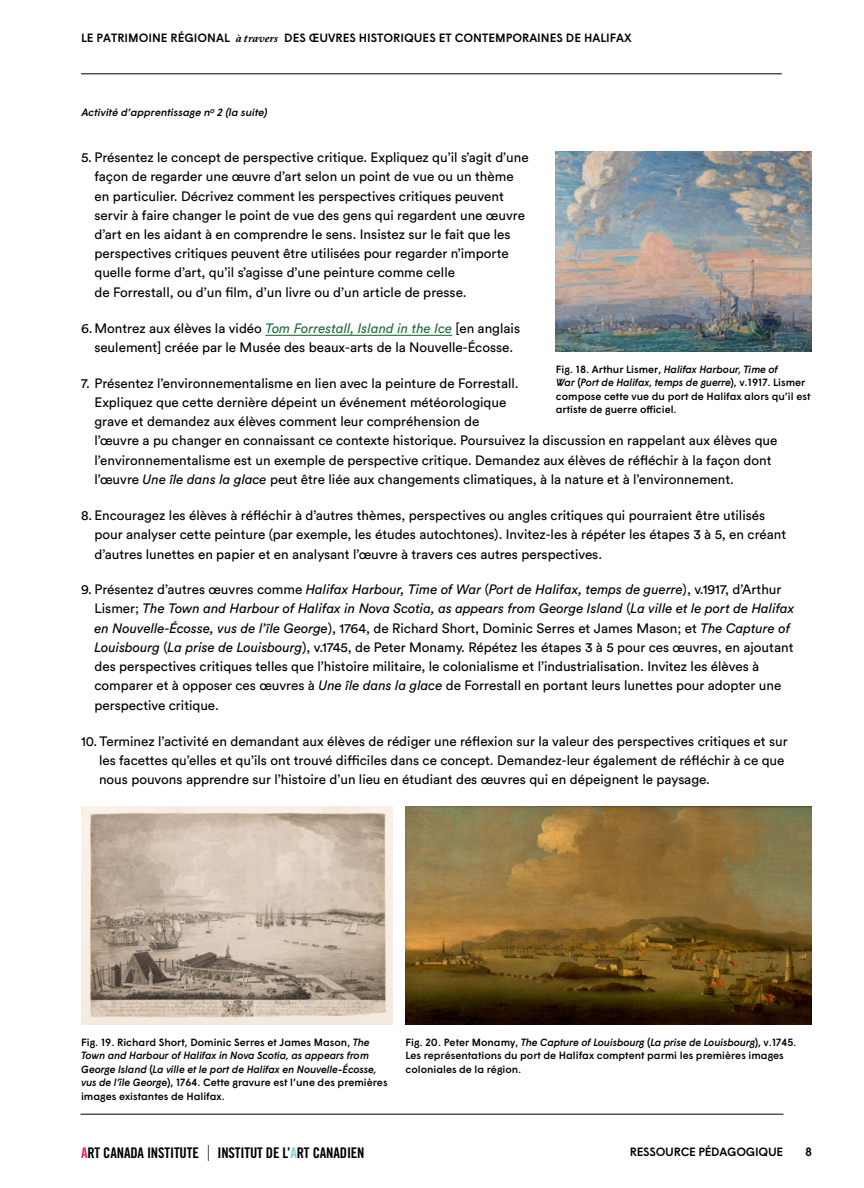
<style>
.page{position:relative;width:864px;height:1188px;background:#fff}
.page>*{position:absolute;margin:0;border:0;box-sizing:border-box;transform-origin:0 0}
.t1{font:14.7px "Trade Gothic Bold Cond Twenty";letter-spacing:-.01em;color:#000}
.Body{font:13.5px/19.2px "Circular Std";color:#000}
.t2{font:500 12px "Wigrum";color:#000}
.t3{font:500 12px "Wigrum";letter-spacing:-.02em;color:#000}
.t4{font:500 10.5px/13.5px "Wigrum";color:#000}
.t5{font:italic 500 10.5px/13.5px "Wigrum";color:#000}
.Continued{font:italic 500 10.5px "Wigrum";color:#000}
.s1{font-family:"Adobe Caslon Pro";font-weight:700;font-style:italic}
.s2{font-style:italic;color:#216d3b}
.s3{font-style:italic}
.s4{font-style:normal}
.s5{color:#e6244e}
.s6{color:#80d0da}
</style>
<div class="page">
<hr style="left:265px;top:335px;width:187px;height:1px;background:#216d3b">
<img style="left:406px;top:807px;width:405px;height:217px">
<img style="left:81px;top:807px;width:311px;height:217px">
<img style="left:556px;top:151px;width:255px;height:201px">
<hr style="left:81px;top:73px;width:701px;height:1px;background:#000">
<hr style="left:80px;top:1114px;width:704px;height:1px;background:#000">
<svg style="left:208px;top:1145px;width:1px;height:15px"></svg>
<p class="t2" style="left:81px;top:28px;width:552px">LE PATRIMOINE RÉGIONAL <span class="s1">à travers</span> DES ŒUVRES HISTORIQUES ET CONTEMPORAINES DE HALIFAX</p>
<p class="Continued" style="left:81px;top:104px;width:188px">Activité d’apprentissage n<sup>o</sup> 2 (la suite)</p>
<p class="Body" style="left:94px;top:148px;width:436px;text-indent:-14px">5. Présentez le concept de perspective critique. Expliquez qu’il s’agit d’une façon de regarder une œuvre d’art selon un point de vue ou un thème en particulier. Décrivez comment les perspectives critiques peuvent servir à faire changer le point de vue des gens qui regardent une œuvre d’art en les aidant à en comprendre le sens. Insistez sur le fait que les perspectives critiques peuvent être utilisées pour regarder n’importe quelle forme d’art, qu’il s’agisse d’une peinture comme celle<br>de Forrestall, ou d’un film, d’un livre ou d’un article de presse.</p>
<p class="Body" style="left:81px;top:318px;width:441px;text-align:center">6.Montrez aux élèves la vidéo <span class="s2">Tom Forrestall, Island in the Ice</span> [en anglais seulement] créée par le Musée des beaux-arts de la Nouvelle-Écosse.</p>
<p class="Body" style="left:94px;top:373px;width:684px;text-indent:-14px">7. Présentez l’environnementalisme en lien avec la peinture de Forrestall.<br>Expliquez que cette dernière dépeint un événement météorologique<br>grave et demandez aux élèves comment leur compréhension de<br>l’œuvre a pu changer en connaissant ce contexte historique. Poursuivez la discussion en rappelant aux élèves que l’environnementalisme est un exemple de perspective critique. Demandez aux élèves de réfléchir à la façon dont l’œuvre <span class="s3">Une île dans la glace</span> peut être liée aux changements climatiques, à la nature et à l’environnement.</p>
<p class="Body" style="left:94px;top:505px;width:693px;text-indent:-14px">8. Encouragez les élèves à réfléchir à d’autres thèmes, perspectives ou angles critiques qui pourraient être utilisés pour analyser cette peinture (par exemple, les études autochtones). Invitez-les à répéter les étapes 3 à 5, en créant d’autres lunettes en papier et en analysant l’œuvre à travers ces autres perspectives.</p>
<p class="Body" style="left:94px;top:580px;width:702px;text-indent:-14px">9. Présentez d’autres œuvres comme <span class="s3">Halifax Harbour, Time of War</span> (<span class="s3">Port de Halifax, temps de guerre</span>), v.1917, d’Arthur Lismer; <span class="s3">The Town and Harbour of Halifax in Nova Scotia, as appears from George Island</span> (<span class="s3">La ville et le port de Halifax en Nouvelle-Écosse, vus de l’île George</span>), 1764, de Richard Short, Dominic Serres et James Mason; et <span class="s3">The Capture of Louisbourg</span> (<span class="s3">La prise de Louisbourg</span>), v.1745, de Peter Monamy. Répétez les étapes 3 à 5 pour ces œuvres, en ajoutant des perspectives critiques telles que l’histoire militaire, le colonialisme et l’industrialisation. Invitez les élèves à comparer et à opposer ces œuvres à <span class="s3">Une île dans la glace</span> de Forrestall en portant leurs lunettes pour adopter une perspective critique.</p>
<p class="Body" style="left:99px;top:731px;width:690px;text-indent:-18px">10. Terminez l’activité en demandant aux élèves de rédiger une réflexion sur la valeur des perspectives critiques et sur les facettes qu’elles et qu’ils ont trouvé difficiles dans ce concept. Demandez-leur également de réfléchir à ce que nous pouvons apprendre sur l’histoire d’un lieu en étudiant des œuvres qui en dépeignent le paysage.</p>
<p class="t4" style="left:556px;top:362px;width:256px">Fig. 18. Arthur Lismer, <span class="s3">Halifax Harbour, Time of<br>War</span> (<span class="s3">Port de Halifax, temps de guerre</span>), v.1917. Lismer compose cette vue du port de Halifax alors qu’il est artiste de guerre officiel.</p>
<p class="t5" style="left:81px;top:1035px;width:308px"><span class="s4">Fig. 19. Richard Short, Dominic Serres et James Mason,</span> The Town and Harbour of Halifax in Nova Scotia, as appears from George Island <span class="s4">(</span>La ville et le port de Halifax en Nouvelle-Écosse, vus de l’île Georg<span class="s4">e), 1764. Cette gravure est l’une des premières images existantes de Halifax.</span></p>
<p class="t4" style="left:405px;top:1034px;width:393px">Fig. 20. Peter Monamy, <span class="s3">The Capture of Louisbourg</span> (<span class="s3">La prise de Louisbourg</span>), v.1745.<br>Les représentations du port de Halifax comptent parmi les premières images coloniales de la région.</p>
<p class="t1" style="left:81px;top:1144px;width:119px"><span class="s5">A</span>RT CANADA INSTITUTE</p>
<p class="t1" style="left:217px;top:1144px;width:149px">INSTITUT DE L’<span class="s6">A</span>RT CANADIEN</p>
<p class="t3" style="left:630px;top:1143px;width:155px">RESSOURCE PÉDAGOGIQUE</p>
<p class="t2" style="left:805px;top:1143px;width:9px">8</p>
</div>
